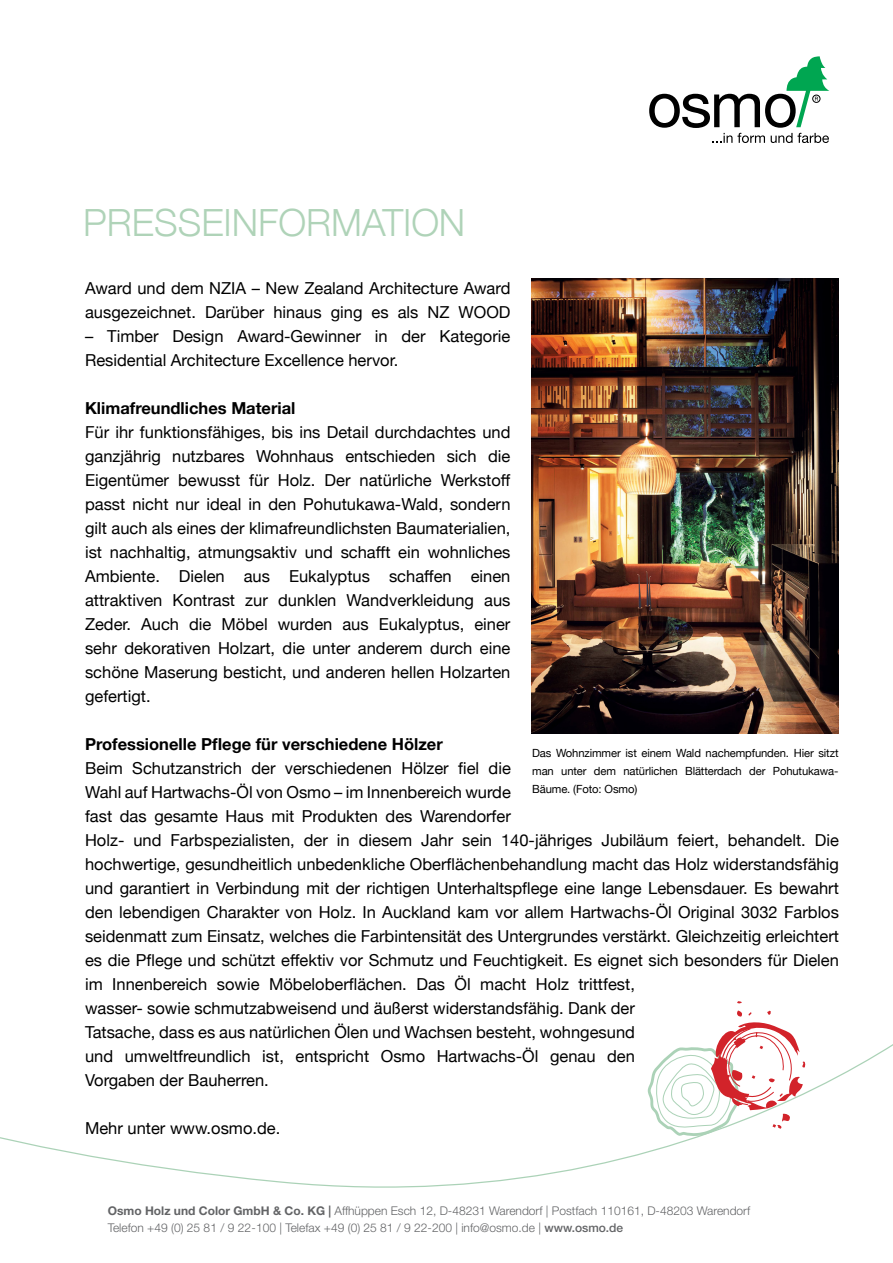
<style>
.page{position:relative;width:893px;height:1263px;background:#fff}
.page>*{position:absolute;margin:0;border:0;box-sizing:border-box;transform-origin:0 0}
.t1{font:300 37.5px "Helvetica Neue";color:#afd3b8}
.t2{font:300 37.5px "Helvetica Neue";letter-spacing:.05em;color:#abd2b7}
.t3{font:16.5px/24px "Helvetica Neue";color:#000}
.t4{font:700 16.5px "Helvetica Neue";color:#000}
.t5{font:300 12px/16.5px "Helvetica Neue";color:#636466}
.t6{font:11.25px/18px "Helvetica Neue";letter-spacing:-.01em;color:#000;text-align:justify}
.s1{font-weight:700}
.s2{font-weight:500}
</style>
<div class="page">
<svg style="left:649px;top:56px;width:180px;height:87px"></svg>
<svg style="left:0;top:1044px;width:893px;height:144px"></svg>
<svg style="left:737px;top:1001px;width:5px;height:3px"></svg>
<svg style="left:646px;top:1010px;width:160px;height:128px"></svg>
<img style="left:532px;top:278px;width:307px;height:455px">
<h1 class="t2" style="left:108px;top:198px;width:415px">Presseinformation</h1>
<h1 class="t1" style="left:83px;top:192px;width:383px">PRESSEINFORMATION</h1>
<p class="t3" style="left:85px;top:277px;width:427px">Award und dem NZIA – New Zealand Architecture Award ausgezeichnet. Darüber hinaus ging es als NZ WOOD</p>
<p class="t3" style="left:85px;top:325px;width:427px">– Timber Design Award-Gewinner in der Kategorie<br>Residential Architecture Excellence hervor.</p>
<p class="t4" style="left:85px;top:395px;width:212px">Klimafreundliches Material</p>
<p class="t3" style="left:85px;top:421px;width:427px;text-align:justify">Für ihr funktionsfähiges, bis ins Detail durchdachtes und ganzjährig nutzbares Wohnhaus entschieden sich die Eigentümer bewusst für Holz. Der natürliche Werkstoff passt nicht nur ideal in den Pohutukawa-Wald, sondern gilt auch als eines der klimafreundlichsten Baumaterialien, ist nachhaltig, atmungsaktiv und schafft ein wohnliches Ambiente. Dielen aus Eukalyptus schaffen einen attraktiven Kontrast zur dunklen Wandverkleidung aus Zeder. Auch die Möbel wurden aus Eukalyptus, einer sehr dekorativen Holzart, die unter anderem durch eine schöne Maserung besticht, und anderen hellen Holzarten gefertigt.</p>
<p class="t4" style="left:85px;top:731px;width:359px">Professionelle Pflege für verschiedene Hölzer</p>
<p class="t3" style="left:85px;top:757px;width:755px">Beim Schutzanstrich der verschiedenen Hölzer fiel die<br>Wahl auf Hartwachs-Öl von Osmo – im Innenbereich wurde<br>fast das gesamte Haus mit Produkten des Warendorfer<br>Holz- und Farbspezialisten, der in diesem Jahr sein 140-jähriges Jubiläum feiert, behandelt. Die hochwertige, gesundheitlich unbedenkliche Oberflächenbehandlung macht das Holz widerstandsfähig und garantiert in Verbindung mit der richtigen Unterhaltspflege eine lange Lebensdauer. Es bewahrt den lebendigen Charakter von Holz. In Auckland kam vor allem Hartwachs-Öl Original 3032 Farblos seidenmatt zum Einsatz, welches die Farbintensität des Untergrundes verstärkt. Gleichzeitig erleichtert es die Pflege und schützt effektiv vor Schmutz und Feuchtigkeit. Es eignet sich besonders für Dielen im Innenbereich sowie Möbeloberflächen. Das Öl macht Holz trittfest,<br>wasser- sowie schmutzabweisend und äußerst widerstandsfähig. Dank der<br>Tatsache, dass es aus natürlichen Ölen und Wachsen besteht, wohngesund<br>und umweltfreundlich ist, entspricht Osmo Hartwachs-Öl genau den<br>Vorgaben der Bauherren.</p>
<p class="t3" style="left:85px;top:1117px;width:197px">Mehr unter www.osmo.de.</p>
<p class="t6" style="left:532px;top:744px;width:308px">Das Wohnzimmer ist einem Wald nachempfunden. Hier sitzt man unter dem natürlichen Blätterdach der Pohutukawa-Bäume. (Foto: Osmo)</p>
<p class="t5" style="left:108px;top:1202px;width:644px"><span class="s1">Osmo Holz und Color GmbH &amp; Co. KG |</span> affhüppen esch 12, D-48231 Warendorf | Postfach 110161, D-48203 Warendorf telefon +49 (0) 25 81 / 9 22-100 | telefax +49 (0) 25 81 / 9 22-200 | info@osmo.de | <span class="s2">www.osmo.de</span></p>
</div>
